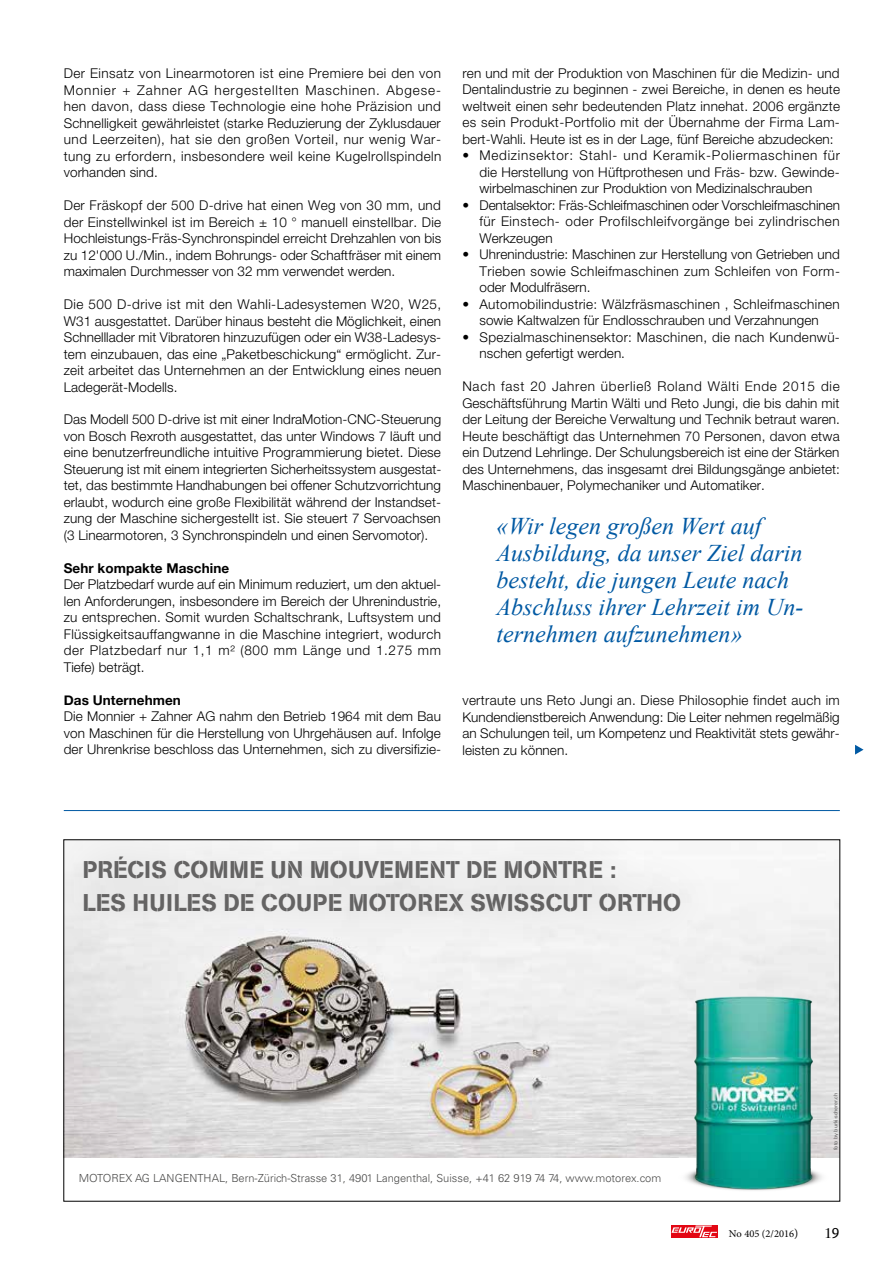
<style>
.page{position:relative;width:893px;height:1263px;background:#fff}
.page>*{position:absolute;margin:0;border:0;box-sizing:border-box;transform-origin:0 0}
.t1{font:italic 24px/27px "Times New Roman";color:#0059a3}
.t2{font:500 24px/33px "AG Buch Stencil BQ";letter-spacing:.02em;color:#646363}
.t3{font:300 13.5px/16.5px "Helvetica Neue";letter-spacing:.005em;color:#000;text-align:justify}
.t4{font:300 13.5px/16.5px "Helvetica Neue";letter-spacing:.025em;color:#000;text-align:center}
.t5{font:300 13.5px/16.5px "Helvetica Neue";letter-spacing:.03em;color:#000}
.t6{font:700 13.5px "Helvetica Neue";letter-spacing:.005em;color:#000}
.t7{font:300 11.1px "Univers LT Std";color:#4a4a49}
.t8{font:10.5px "Minion Pro";color:#000}
.t9{font:5.25px "Univers LT Std";letter-spacing:-.01em;color:#646363}
.s1{font-size:12px}
</style>
<div class="page">
<div style="left:671px;top:1225px;width:47px;height:12px;background:#e30613"></div>
<svg style="left:671px;top:1225px;width:46px;height:12px"></svg>
<svg style="left:855px;top:745px;width:8px;height:10px"></svg>
<img style="left:65px;top:898px;width:773px;height:259px">
<div style="left:64px;top:840px;width:660px;height:117px;background:#eee"></div>
<img style="left:630px;top:962px;width:208px;height:229px">
<hr style="left:64px;top:810px;width:776px;height:1px;background:#0059a3">
<p class="t3" style="left:64px;top:65px;width:379px">Der Einsatz von Linearmotoren ist eine Premiere bei den von Monnier + Zahner AG hergestellten Maschinen. Abgese&shy;hen davon, dass diese Technologie eine hohe Präzision und Schnelligkeit gewährleistet (starke Reduzierung der Zyklusdauer und Leerzeiten), hat sie den großen Vorteil, nur wenig War&shy;tung zu erfordern, insbesondere weil keine Kugelrollspindeln vorhanden sind.</p>
<p class="t3" style="left:64px;top:197px;width:379px">Der Fräskopf der 500 D-drive hat einen Weg von 30 mm, und der Einstellwinkel ist im Bereich ± 10 ° manuell einstellbar. Die Hochleistungs-Fräs-Synchronspindel erreicht Drehzahlen von bis zu 12'000 U./Min., indem Bohrungs- oder Schaftfräser mit einem maximalen Durchmesser von 32 mm verwendet werden.</p>
<p class="t3" style="left:64px;top:296px;width:379px">Die 500 D-drive ist mit den Wahli-Ladesystemen W20, W25, W31 ausgestattet. Darüber hinaus besteht die Möglichkeit, einen Schnelllader mit Vibratoren hinzuzufügen oder ein W38-Ladesys&shy;tem einzubauen, das eine „Paketbeschickung“ ermöglicht. Zur&shy;zeit arbeitet das Unternehmen an der Entwicklung eines neuen Ladegerät-Modells.</p>
<p class="t3" style="left:64px;top:411px;width:379px">Das Modell 500 D-drive ist mit einer IndraMotion-CNC-Steuerung von Bosch Rexroth ausgestattet, das unter Windows 7 läuft und eine benutzerfreundliche intuitive Programmierung bietet. Diese Steuerung ist mit einem integrierten Sicherheitssystem ausgestat&shy;tet, das bestimmte Handhabungen bei offener Schutzvorrichtung erlaubt, wodurch eine große Flexibilität während der Instandset&shy;zung der Maschine sichergestellt ist. Sie steuert 7 Servoachsen (3 Linearmotoren, 3 Synchronspindeln und einen Servomotor).</p>
<p class="t6" style="left:64px;top:558px;width:167px">Sehr kompakte Maschine</p>
<p class="t3" style="left:64px;top:576px;width:379px">Der Platzbedarf wurde auf ein Minimum reduziert, um den aktuel&shy;len Anforderungen, insbesondere im Bereich der Uhrenindustrie, zu entsprechen. Somit wurden Schaltschrank, Luftsystem und Flüssigkeitsauffangwanne in die Maschine integriert, wodurch der Platzbedarf nur 1,1 m² (800 mm Länge und 1.275 mm Tiefe) beträgt.</p>
<p class="t6" style="left:64px;top:689px;width:119px">Das Unternehmen</p>
<p class="t3" style="left:64px;top:708px;width:379px">Die Monnier + Zahner AG nahm den Betrieb 1964 mit dem Bau von Maschinen für die Herstellung von Uhrgehäusen auf. Infolge der Uhrenkrise beschloss das Unternehmen, sich zu diversifizie-</p>
<p class="t3" style="left:462px;top:65px;width:379px">ren und mit der Produktion von Maschinen für die Medizin- und Dentalindustrie zu beginnen - zwei Bereiche, in denen es heute weltweit einen sehr bedeutenden Platz innehat. 2006 ergänzte es sein Produkt-Portfolio mit der Übernahme der Firma Lam&shy;bert-Wahli. Heute ist es in der Lage, fünf Bereiche abzudecken:</p>
<p class="t3" style="left:479px;top:147px;width:362px;text-indent:-17px">• Medizinsektor: Stahl- und Keramik-Poliermaschinen für die Herstellung von Hüftprothesen und Fräs- bzw. Gewinde&shy;wirbelmaschinen zur Produktion von Medizinalschrauben</p>
<p class="t3" style="left:479px;top:197px;width:362px;text-indent:-17px">• Dentalsektor: Fräs-Schleifmaschinen oder Vorschleifmaschinen für Einstech- oder Profilschleifvorgänge bei zylindrischen Werkzeugen</p>
<p class="t3" style="left:479px;top:246px;width:362px;text-indent:-17px">• Uhrenindustrie: Maschinen zur Herstellung von Getrieben und Trieben sowie Schleifmaschinen zum Schleifen von Form&shy;oder Modulfräsern.</p>
<p class="t4" style="left:462px;top:295px;width:379px">• Automobilindustrie: Wälzfräsmaschinen , Schleifmaschinen sowie Kaltwalzen für Endlosschrauben und Verzahnungen</p>
<p class="t5" style="left:479px;top:328px;width:362px;text-indent:-17px">• Spezialmaschinensektor: Maschinen, die nach Kundenwü&shy;nschen gefertigt werden.</p>
<p class="t3" style="left:462px;top:378px;width:379px">Nach fast 20 Jahren überließ Roland Wälti Ende 2015 die Geschäftsführung Martin Wälti und Reto Jungi, die bis dahin mit der Leitung der Bereiche Verwaltung und Technik betraut waren.<br>Heute beschäftigt das Unternehmen 70 Personen, davon etwa ein Dutzend Lehrlinge. Der Schulungsbereich ist eine der Stärken des Unternehmens, das insgesamt drei Bildungsgänge anbietet:<br>Maschinenbauer, Polymechaniker und Automatiker.</p>
<h1 class="t1" style="left:496px;top:512px;width:309px">«Wir legen großen Wert auf<br>Ausbildung, da unser Ziel darin besteht, die jungen Leute nach<br>Abschluss ihrer Lehrzeit im Un&shy;ternehmen aufzunehmen»</h1>
<p class="t3" style="left:462px;top:692px;width:379px">vertraute uns Reto Jungi an. Diese Philosophie findet auch im Kundendienstbereich Anwendung: Die Leiter nehmen regelmäßig an Schulungen teil, um Kompetenz und Reaktivität stets gewähr&shy;leisten zu können.</p>
<h1 class="t2" style="left:83px;top:853px;width:600px">PRÉCIS COMME UN MOUVEMENT DE MONTRE :<br>LES HUILES DE COUPE MOTOREX SWISSCUT ORTHO</h1>
<p class="t7" style="left:79px;top:1172px;width:584px">MOTOREX AG LANGENTHAL, Bern-Zürich-Strasse 31, 4901 Langenthal, Suisse, +41 62 919 74 74, www.motorex.com</p>
<p class="t8" style="left:729px;top:1227px;width:71px">No 405 (2/2016<span class="s1">)</span></p>
<p class="t9" style="left:832px;top:1150px;width:58px;rotate:-90deg">foto by burki-scherer.ch</p>
</div>
